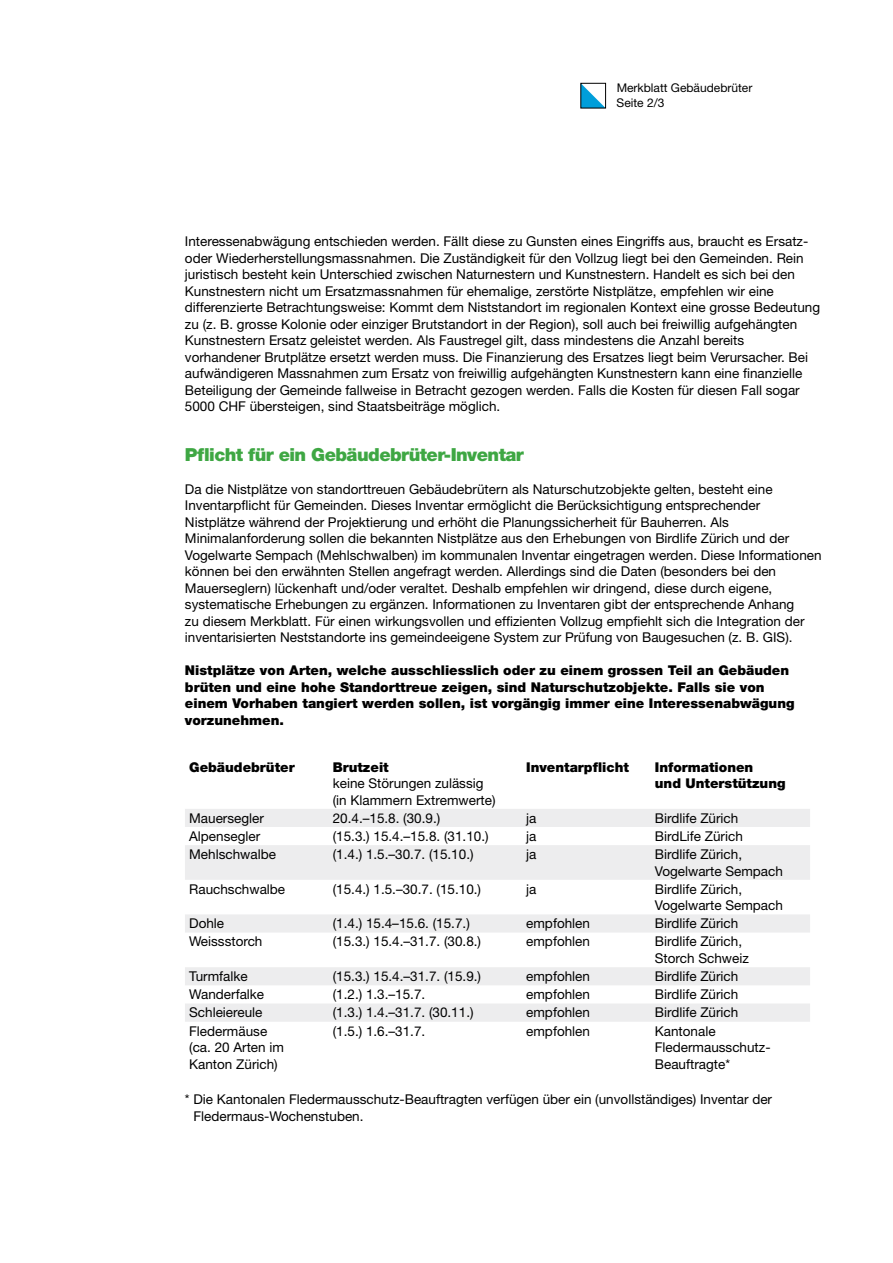
<style>
.page{position:relative;width:893px;height:1263px;background:#fff}
.page>*{position:absolute;margin:0;border:0;box-sizing:border-box;transform-origin:0 0}
.Kanton_Zürich_Titel_Titel_12_10{font:900 18px "Helvetica Neue LT Pro";letter-spacing:-.03em;color:#3ea743}
.Kanton_Zürich_Mengentext_Text_9_11{font:13.5px/16.5px "Helvetica Neue LT Pro";color:#000}
.Kanton_Zürich_Mengentext_Text_9_11_in_Ta{font:13.5px/16.5px "Helvetica Neue LT Pro";color:#000}
.Kanton_Zürich_Mengentext_Text_9_11-2{font:900 13.5px/16.5px "Helvetica Neue LT Pro";color:#000}
.Kanton_Zürich_Mengentext_Text_9_11_Stern{font:13.5px/16.5px "Helvetica Neue LT Pro";color:#000}
.Kanton_Zürich_Mengentext_Text_9_11_in_Ta-2{font:900 13.5px/16.5px "Helvetica Neue LT Pro";color:#000}
.t1{font:12px/15px "Helvetica Neue LT Pro";color:#000}
.s1{font-weight:900}
</style>
<div class="page">
<svg style="left:582px;top:85px;width:22px;height:21px"></svg>
<div style="left:580px;top:83px;width:26px;height:25px;border:1px solid #000"></div>
<svg style="left:185px;top:809px;width:625px;height:213px;fill:#f4f4f5"></svg>
<p class="t1" style="left:617px;top:80px;width:137px">Merkblatt Gebäudebrüter<br>Seite 2/3</p>
<p class="Kanton_Zürich_Mengentext_Text_9_11" style="left:185px;top:233px;width:637px">Interessenabwägung entschieden werden. Fällt diese zu Gunsten eines Eingriffs aus, braucht es Ersatz&shy;oder Wiederherstellungsmassnahmen. Die Zuständigkeit für den Vollzug liegt bei den Gemeinden. Rein juristisch besteht kein Unterschied zwischen Naturnestern und Kunstnestern. Handelt es sich bei den Kunstnestern nicht um Ersatzmassnahmen für ehemalige, zerstörte Nistplätze, empfehlen wir eine differenzierte Betrachtungsweise: Kommt dem Niststandort im regionalen Kontext eine grosse Bedeutung zu (z. B. grosse Kolonie oder einziger Brutstandort in der Region), soll auch bei freiwillig aufgehängten Kunstnestern Ersatz geleistet werden. Als Faustregel gilt, dass mindestens die Anzahl bereits vorhandener Brutplätze ersetzt werden muss. Die Finanzierung des Ersatzes liegt beim Verursacher. Bei aufwändigeren Massnahmen zum Ersatz von freiwillig aufgehängten Kunstnestern kann eine finanzielle Beteiligung der Gemeinde fallweise in Betracht gezogen werden. Falls die Kosten für diesen Fall sogar 5000 CHF übersteigen, sind Staatsbeiträge möglich.</p>
<h2 class="Kanton_Zürich_Titel_Titel_12_10" style="left:185px;top:443px;width:340px">Pflicht für ein Gebäudebrüter-Inventar</h2>
<p class="Kanton_Zürich_Mengentext_Text_9_11" style="left:185px;top:480px;width:638px">Da die Nistplätze von standorttreuen Gebäudebrütern als Naturschutzobjekte gelten, besteht eine Inventarpflicht für Gemeinden. Dieses Inventar ermöglicht die Berücksichtigung entsprechender Nistplätze während der Projektierung und erhöht die Planungssicherheit für Bauherren. Als Minimalanforderung sollen die bekannten Nistplätze aus den Erhebungen von Birdlife Zürich und der Vogelwarte Sempach (Mehlschwalben) im kommunalen Inventar eingetragen werden. Diese Informationen können bei den erwähnten Stellen angefragt werden. Allerdings sind die Daten (besonders bei den Mauerseglern) lückenhaft und/oder veraltet. Deshalb empfehlen wir dringend, diese durch eigene, systematische Erhebungen zu ergänzen. Informationen zu Inventaren gibt der entsprechende Anhang<br>zu diesem Merkblatt. Für einen wirkungsvollen und effizienten Vollzug empfiehlt sich die Integration der inventarisierten Neststandorte ins gemeindeeigene System zur Prüfung von Baugesuchen (z. B. GIS).</p>
<p class="Kanton_Zürich_Mengentext_Text_9_11-2" style="left:185px;top:662px;width:611px">Nistplätze von Arten, welche ausschliesslich oder zu einem grossen Teil an Gebäuden brüten und eine hohe Standorttreue zeigen, sind Naturschutzobjekte. Falls sie von einem Vorhaben tangiert werden sollen, ist vorgängig immer eine Interessenabwägung vorzunehmen.</p>
<p class="Kanton_Zürich_Mengentext_Text_9_11_in_Ta-2" style="left:189px;top:758px;width:107px">Gebäudebrüter</p>
<p class="Kanton_Zürich_Mengentext_Text_9_11_in_Ta" style="left:333px;top:758px;width:164px"><span class="s1">Brutzeit<br></span>keine Störungen zulässig (in Klammern Extremwerte)</p>
<p class="Kanton_Zürich_Mengentext_Text_9_11_in_Ta-2" style="left:526px;top:758px;width:104px">Inventarpflicht</p>
<p class="Kanton_Zürich_Mengentext_Text_9_11_in_Ta-2" style="left:655px;top:758px;width:132px">Informationen<br>und Unterstützung</p>
<p class="Kanton_Zürich_Mengentext_Text_9_11_in_Ta" style="left:189px;top:809px;width:76px">Mauersegler</p>
<p class="Kanton_Zürich_Mengentext_Text_9_11_in_Ta" style="left:333px;top:809px;width:109px">20.4.–15.8. (30.9.)</p>
<p class="Kanton_Zürich_Mengentext_Text_9_11_in_Ta" style="left:526px;top:809px;width:12px">ja</p>
<p class="Kanton_Zürich_Mengentext_Text_9_11_in_Ta" style="left:655px;top:809px;width:85px">Birdlife Zürich</p>
<p class="Kanton_Zürich_Mengentext_Text_9_11_in_Ta" style="left:189px;top:827px;width:72px">Alpensegler</p>
<p class="Kanton_Zürich_Mengentext_Text_9_11_in_Ta" style="left:333px;top:827px;width:157px">(15.3.) 15.4.–15.8. (31.10.)</p>
<p class="Kanton_Zürich_Mengentext_Text_9_11_in_Ta" style="left:526px;top:827px;width:12px">ja</p>
<p class="Kanton_Zürich_Mengentext_Text_9_11_in_Ta" style="left:655px;top:827px;width:90px">BirdLife Zürich</p>
<p class="Kanton_Zürich_Mengentext_Text_9_11_in_Ta" style="left:189px;top:846px;width:88px">Mehlschwalbe</p>
<p class="Kanton_Zürich_Mengentext_Text_9_11_in_Ta" style="left:333px;top:846px;width:142px">(1.4.) 1.5.–30.7. (15.10.)</p>
<p class="Kanton_Zürich_Mengentext_Text_9_11_in_Ta" style="left:526px;top:846px;width:12px">ja</p>
<p class="Kanton_Zürich_Mengentext_Text_9_11_in_Ta" style="left:655px;top:846px;width:130px">Birdlife Zürich,<br>Vogelwarte Sempach</p>
<p class="Kanton_Zürich_Mengentext_Text_9_11_in_Ta" style="left:189px;top:880px;width:97px">Rauchschwalbe</p>
<p class="Kanton_Zürich_Mengentext_Text_9_11_in_Ta" style="left:333px;top:880px;width:150px">(15.4.) 1.5.–30.7. (15.10.)</p>
<p class="Kanton_Zürich_Mengentext_Text_9_11_in_Ta" style="left:526px;top:880px;width:12px">ja</p>
<p class="Kanton_Zürich_Mengentext_Text_9_11_in_Ta" style="left:655px;top:880px;width:130px">Birdlife Zürich,<br>Vogelwarte Sempach</p>
<p class="Kanton_Zürich_Mengentext_Text_9_11_in_Ta" style="left:189px;top:915px;width:37px">Dohle</p>
<p class="Kanton_Zürich_Mengentext_Text_9_11_in_Ta" style="left:333px;top:915px;width:139px">(1.4.) 15.4–15.6. (15.7.)</p>
<p class="Kanton_Zürich_Mengentext_Text_9_11_in_Ta" style="left:526px;top:915px;width:65px">empfohlen</p>
<p class="Kanton_Zürich_Mengentext_Text_9_11_in_Ta" style="left:655px;top:915px;width:85px">Birdlife Zürich</p>
<p class="Kanton_Zürich_Mengentext_Text_9_11_in_Ta" style="left:189px;top:933px;width:75px">Weissstorch</p>
<p class="Kanton_Zürich_Mengentext_Text_9_11_in_Ta" style="left:333px;top:933px;width:150px">(15.3.) 15.4.–31.7. (30.8.)</p>
<p class="Kanton_Zürich_Mengentext_Text_9_11_in_Ta" style="left:526px;top:933px;width:65px">empfohlen</p>
<p class="Kanton_Zürich_Mengentext_Text_9_11_in_Ta" style="left:655px;top:933px;width:95px">Birdlife Zürich,<br>Storch Schweiz</p>
<p class="Kanton_Zürich_Mengentext_Text_9_11_in_Ta" style="left:189px;top:968px;width:60px">Turmfalke</p>
<p class="Kanton_Zürich_Mengentext_Text_9_11_in_Ta" style="left:333px;top:968px;width:150px">(15.3.) 15.4.–31.7. (15.9.)</p>
<p class="Kanton_Zürich_Mengentext_Text_9_11_in_Ta" style="left:526px;top:968px;width:65px">empfohlen</p>
<p class="Kanton_Zürich_Mengentext_Text_9_11_in_Ta" style="left:655px;top:968px;width:85px">Birdlife Zürich</p>
<p class="Kanton_Zürich_Mengentext_Text_9_11_in_Ta" style="left:189px;top:986px;width:77px">Wanderfalke</p>
<p class="Kanton_Zürich_Mengentext_Text_9_11_in_Ta" style="left:333px;top:986px;width:94px">(1.2.) 1.3.–15.7.</p>
<p class="Kanton_Zürich_Mengentext_Text_9_11_in_Ta" style="left:526px;top:986px;width:65px">empfohlen</p>
<p class="Kanton_Zürich_Mengentext_Text_9_11_in_Ta" style="left:655px;top:986px;width:85px">Birdlife Zürich</p>
<p class="Kanton_Zürich_Mengentext_Text_9_11_in_Ta" style="left:189px;top:1004px;width:75px">Schleiereule</p>
<p class="Kanton_Zürich_Mengentext_Text_9_11_in_Ta" style="left:333px;top:1004px;width:142px">(1.3.) 1.4.–31.7. (30.11.)</p>
<p class="Kanton_Zürich_Mengentext_Text_9_11_in_Ta" style="left:526px;top:1004px;width:65px">empfohlen</p>
<p class="Kanton_Zürich_Mengentext_Text_9_11_in_Ta" style="left:655px;top:1004px;width:85px">Birdlife Zürich</p>
<p class="Kanton_Zürich_Mengentext_Text_9_11_in_Ta" style="left:189px;top:1022px;width:96px">Fledermäuse (ca. 20 Arten im<br>Kanton Zürich)</p>
<p class="Kanton_Zürich_Mengentext_Text_9_11_in_Ta" style="left:333px;top:1022px;width:94px">(1.5.) 1.6.–31.7.</p>
<p class="Kanton_Zürich_Mengentext_Text_9_11_in_Ta" style="left:526px;top:1022px;width:65px">empfohlen</p>
<p class="Kanton_Zürich_Mengentext_Text_9_11_in_Ta" style="left:655px;top:1022px;width:117px">Kantonale<br>Fledermausschutz-<br>Beauftragte*</p>
<p class="Kanton_Zürich_Mengentext_Text_9_11_Stern" style="left:193px;top:1091px;width:580px;text-indent:-9px">* Die Kantonalen Fledermausschutz-Beauftragten verfügen über ein (unvollständiges) Inventar der<br>Fledermaus-Wochenstuben.</p>
</div>
